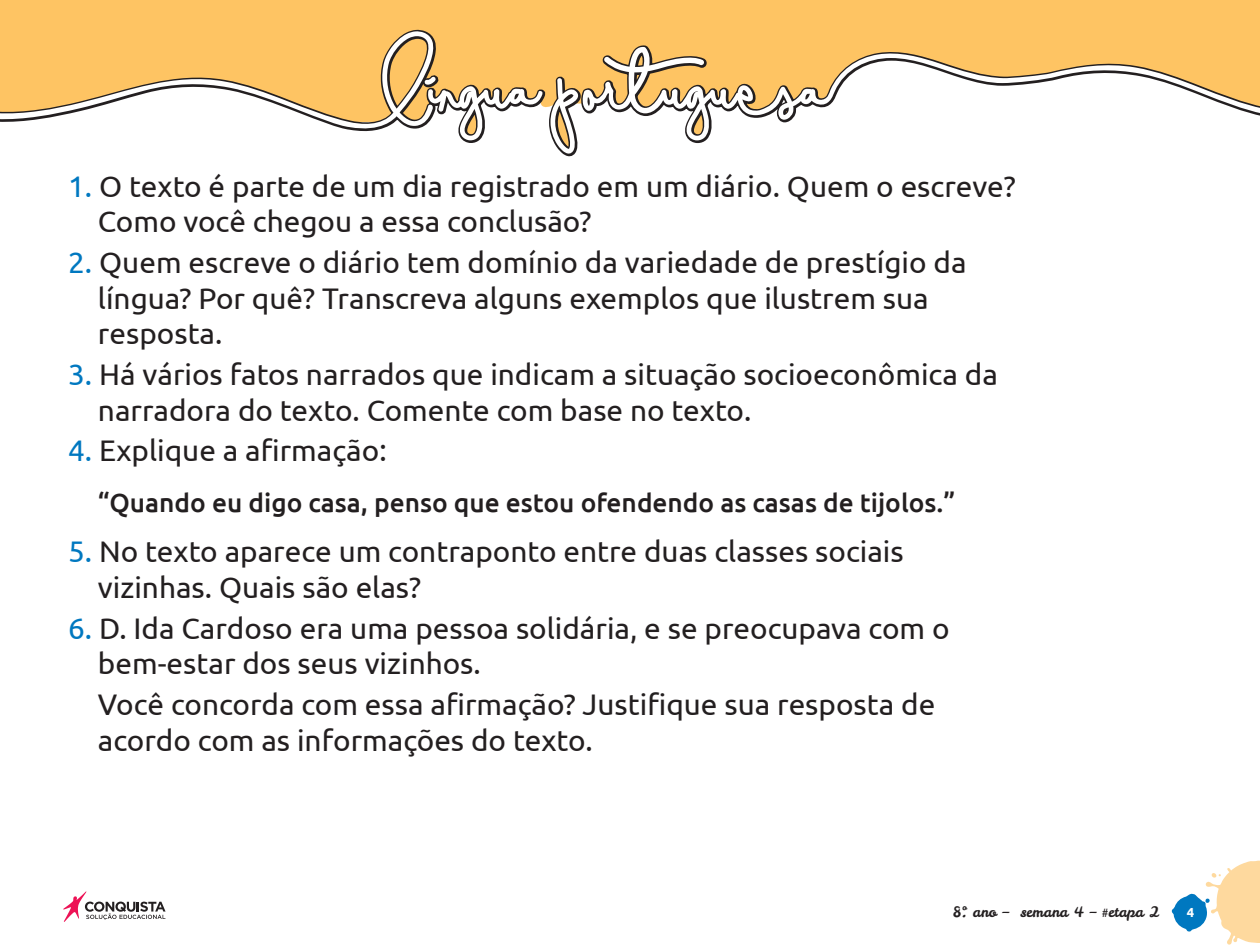
<style>
.page{position:relative;width:1260px;height:945px;background:#fff}
.page>*{position:absolute;margin:0;border:0;box-sizing:border-box;transform-origin:0 0}
._03_Texto_Geral_-_Nú{font:29.75px/35.7px "Ubuntu";color:#231f20}
._01_Texto_Geral_-_DE{font:500 26.25px "Ubuntu";color:#231f20}
.t1{font:14.35px "Leckerli One";color:#231f20}
.t2{font:700 13.12px "Ubuntu";color:#fff}
.s1{color:#0078c0}
</style>
<div class="page">
<svg style="left:1172px;top:861px;width:88px;height:84px"></svg>
<svg style="left:63px;top:891px;width:103px;height:31px"></svg>
<svg style="left:0;top:0;width:1260px;height:157px;background:#fdc970"></svg>
<svg style="left:0;top:31px;width:1260px;height:123px"></svg>
<p class="_03_Texto_Geral_-_Nú" style="left:98px;top:167px;width:919px;text-indent:-30px"><span class="s1">1.</span> O texto é parte de um dia registrado em um diário. Quem o escreve?<br>Como você chegou a essa conclusão?</p>
<p class="_03_Texto_Geral_-_Nú" style="left:98px;top:244px;width:870px;text-indent:-30px"><span class="s1">2.</span> Quem escreve o diário tem domínio da variedade de prestígio da língua? Por quê? Transcreva alguns exemplos que ilustrem sua resposta.</p>
<p class="_03_Texto_Geral_-_Nú" style="left:98px;top:356px;width:901px;text-indent:-30px"><span class="s1">3.</span> Há vários fatos narrados que indicam a situação socioeconômica da narradora do texto. Comente com base no texto.</p>
<p class="_03_Texto_Geral_-_Nú" style="left:68px;top:432px;width:320px"><span class="s1">4.</span> Explique a afirmação:</p>
<p class="_01_Texto_Geral_-_DE" style="left:98px;top:486px;width:859px">“Quando eu digo casa, penso que estou ofendendo as casas de tijolos.”</p>
<p class="_03_Texto_Geral_-_Nú" style="left:98px;top:533px;width:807px;text-indent:-30px"><span class="s1">5.</span> No texto aparece um contraponto entre duas classes sociais vizinhas. Quais são elas?</p>
<p class="_03_Texto_Geral_-_Nú" style="left:98px;top:609px;width:853px;text-indent:-30px"><span class="s1">6.</span> D. Ida Cardoso era uma pessoa solidária, e se preocupava com o bem-estar dos seus vizinhos.</p>
<p class="_03_Texto_Geral_-_Nú" style="left:98px;top:686px;width:839px">Você concorda com essa afirmação? Justifique sua resposta de acordo com as informações do texto.</p>
<p class="t1" style="left:953px;top:903px;width:208px">8º. ano – semana 4 – #etapa 2</p>
<p class="t2" style="left:1187px;top:905px;width:9px">4</p>
</div>
